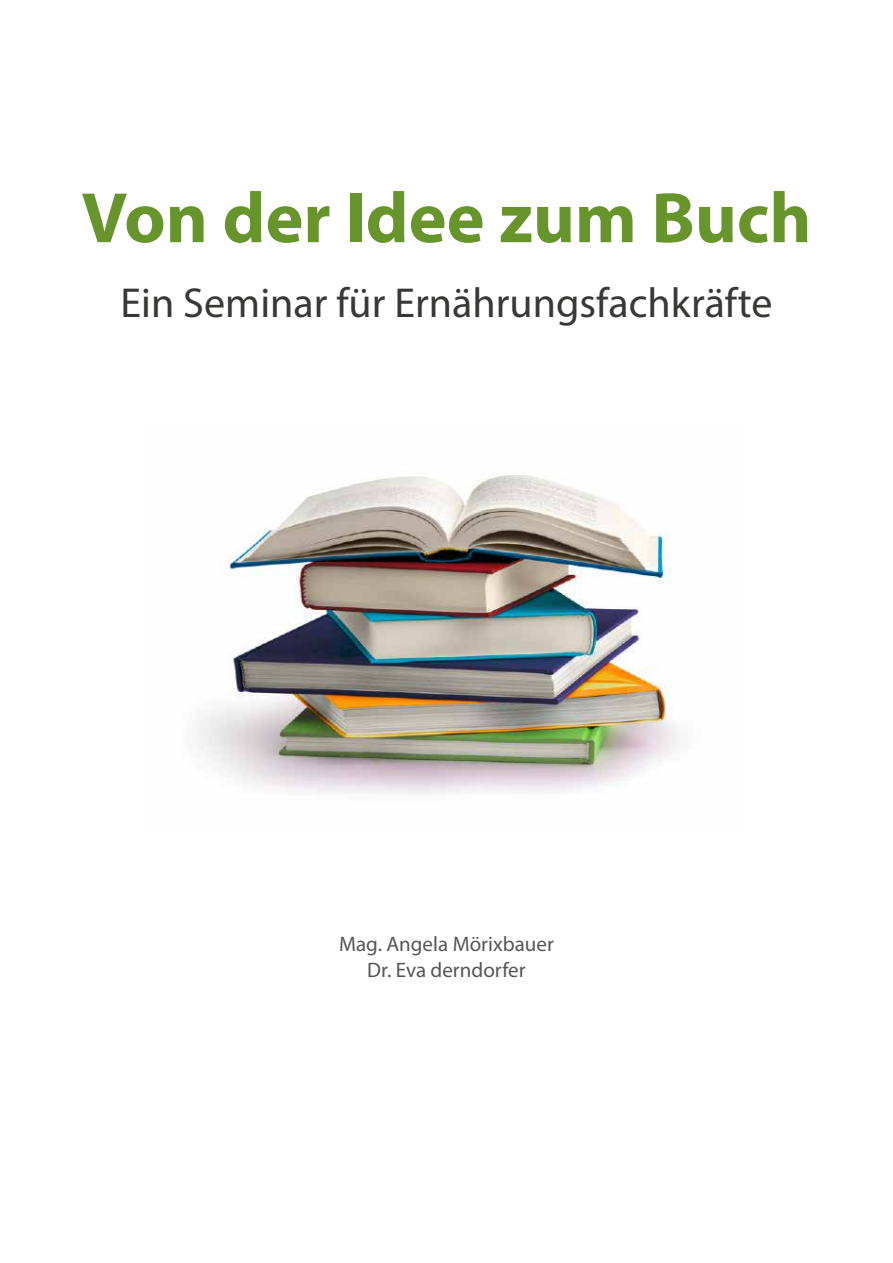
<style>
.page{position:relative;width:893px;height:1263px;background:#fff}
.page>*{position:absolute;margin:0;border:0;box-sizing:border-box;transform-origin:0 0}
.t1{font:700 72px "Myriad Pro";color:#67942b}
.t2{font:42px "Myriad Pro";color:#383937}
.t3{font:21px/25.2px "Myriad Pro";color:#555756;text-align:center}
</style>
<div class="page">
<img style="left:198px;top:472px;width:481px;height:322px">
<h1 class="t1" style="left:81px;top:171px;width:732px">Von der Idee zum Buch</h1>
<h2 class="t2" style="left:121px;top:277px;width:653px">Ein Seminar für Ernährungsfachkräfte</h2>
<p class="t3" style="left:339px;top:931px;width:216px">Mag. Angela Mörixbauer<br>Dr. Eva derndorfer</p>
</div>
